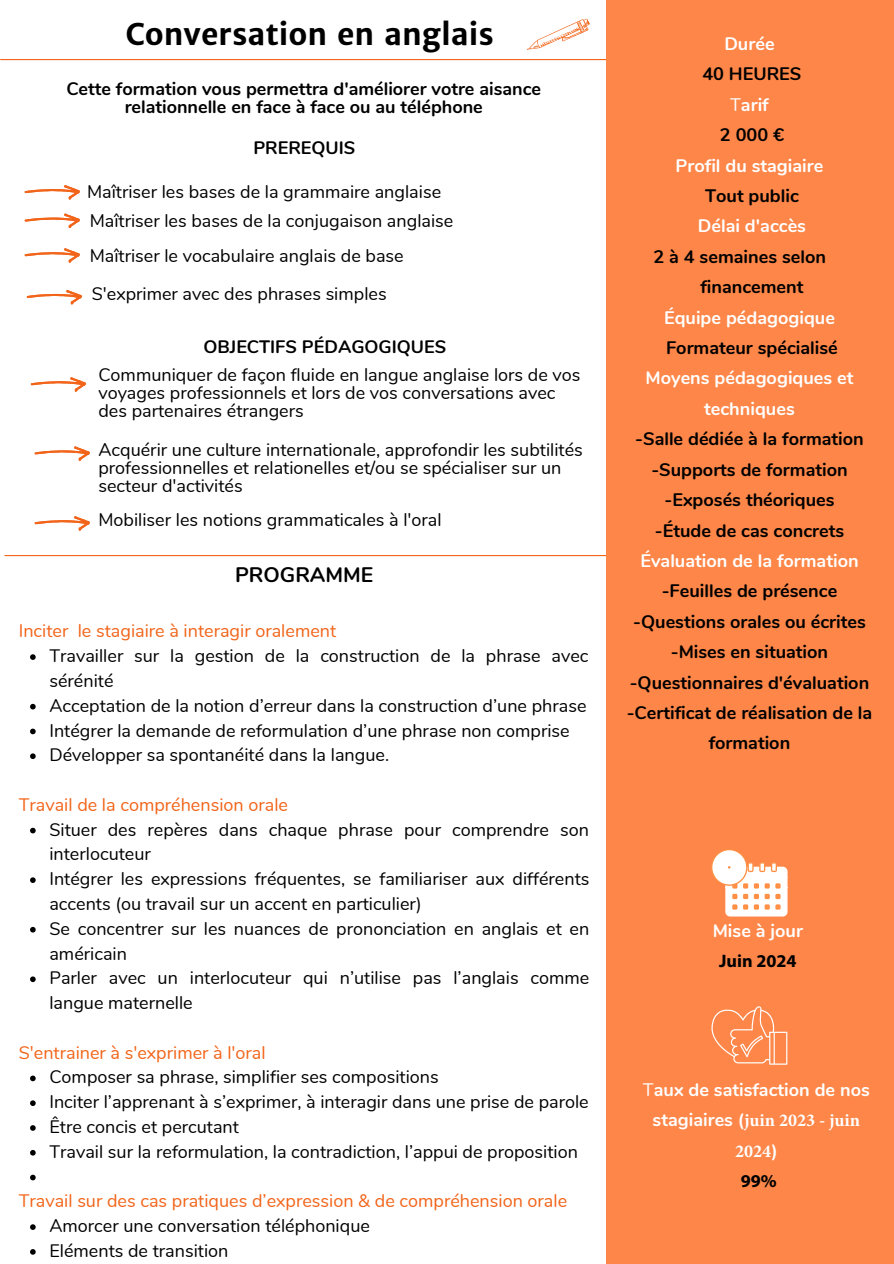
<style>
.page{position:relative;width:894px;height:1264px;background:#fff}
.page>*{position:absolute;margin:0;border:0;box-sizing:border-box;transform-origin:0 0}
.t1{font:700 30px "Merriweather Sans";color:#000}
.t2{font:700 21px "Nunito";color:#000}
.t3{font:700 18.15px/30.5px "Nunito";color:#000;text-align:center}
.t4{font:700 18.15px/30.5px "Nunito";color:#fff;text-align:center}
.t5{font:700 18.15px/30.5px "Minion Pro";color:#fff;text-align:center}
.t6{font:700 18.15px "Myriad Pro";color:#000}
.t7{font:18px/24.8px "Nunito";color:#000}
.t8{font:18px "Nunito";color:#f26419}
.t9{font:700 18px/18px "Nunito";color:#000;text-align:center}
.s1{font-weight:400;color:#fff}
.s2{color:#fff}
.s3{font-weight:400}
.s4{font-family:"Nunito"}
</style>
<div class="page">
<hr style="left:1px;top:59px;width:892px;height:1px;background:#f26419">
<hr style="left:5px;top:555px;width:607px;height:1px;background:#f26419">
<div style="left:606px;top:0;width:287px;height:1263px;background:#fd8648"></div>
<svg style="left:527px;top:19px;width:62px;height:31px"></svg>
<svg style="left:30px;top:654px;width:6px;height:6px"></svg>
<svg style="left:30px;top:704px;width:6px;height:5px"></svg>
<svg style="left:30px;top:728px;width:6px;height:6px"></svg>
<svg style="left:30px;top:753px;width:6px;height:6px"></svg>
<svg style="left:30px;top:827px;width:6px;height:6px"></svg>
<svg style="left:30px;top:877px;width:6px;height:6px"></svg>
<svg style="left:30px;top:926px;width:6px;height:6px"></svg>
<svg style="left:30px;top:976px;width:6px;height:6px"></svg>
<svg style="left:30px;top:1075px;width:6px;height:6px"></svg>
<svg style="left:30px;top:1100px;width:6px;height:5px"></svg>
<svg style="left:30px;top:1125px;width:6px;height:5px"></svg>
<svg style="left:30px;top:1150px;width:6px;height:5px"></svg>
<svg style="left:30px;top:1174px;width:6px;height:6px"></svg>
<svg style="left:30px;top:1224px;width:6px;height:5px"></svg>
<svg style="left:30px;top:1249px;width:6px;height:5px"></svg>
<svg style="left:711px;top:849px;width:76px;height:67px"></svg>
<svg style="left:711px;top:1006px;width:76px;height:58px"></svg>
<svg style="left:25px;top:185px;width:55px;height:15px"></svg>
<svg style="left:25px;top:213px;width:55px;height:15px"></svg>
<svg style="left:25px;top:248px;width:55px;height:15px"></svg>
<svg style="left:31px;top:377px;width:55px;height:15px"></svg>
<svg style="left:35px;top:446px;width:55px;height:15px"></svg>
<svg style="left:35px;top:516px;width:55px;height:14px"></svg>
<svg style="left:27px;top:290px;width:55px;height:14px"></svg>
<h1 class="t1" style="left:126px;top:15px;width:369px">Conversation en anglais</h1>
<p class="t9" style="left:66px;top:80px;width:476px">Cette formation vous permettra d'améliorer votre aisance relationnelle en face à face ou au téléphone</p>
<p class="t9" style="left:253px;top:139px;width:103px">PREREQUIS</p>
<p class="t7" style="left:87px;top:177px;width:368px;line-height:29.1px">Maîtriser les bases de la grammaire anglaise<br>Maîtriser les bases de la conjugaison anglaise</p>
<p class="t7" style="left:90px;top:244px;width:315px">Maîtriser le vocabulaire anglais de base</p>
<p class="t7" style="left:92px;top:281px;width:296px">S'exprimer avec des phrases simples</p>
<p class="t9" style="left:203px;top:338px;width:244px">OBJECTIFS PÉDAGOGIQUES</p>
<p class="t7" style="left:98px;top:366px;width:483px;line-height:18px">Communiquer de façon fluide en langue anglaise lors de vos voyages professionnels et lors de vos conversations avec des partenaires étrangers</p>
<p class="t7" style="left:98px;top:441px;width:485px;line-height:18px">Acquérir une culture internationale, approfondir les subtilités professionnelles et relationelles et/ou se spécialiser sur un secteur d'activités</p>
<p class="t7" style="left:98px;top:508px;width:344px">Mobiliser les notions grammaticales à l'oral</p>
<p class="t2" style="left:235px;top:561px;width:140px">PROGRAMME</p>
<p class="t8" style="left:19px;top:619px;width:319px">Inciter le stagiaire à interagir oralement</p>
<p class="t7" style="left:49px;top:644px;width:540px">Travailler sur la gestion de la construction de la phrase avec sérénité<br>Acceptation de la notion d’erreur dans la construction d’une phrase Intégrer la demande de reformulation d’une phrase non comprise Développer sa spontanéité dans la langue.</p>
<p class="t8" style="left:19px;top:792px;width:271px">Travail de la compréhension orale</p>
<p class="t7" style="left:49px;top:817px;width:541px">Situer des repères dans chaque phrase pour comprendre son interlocuteur<br>Intégrer les expressions fréquentes, se familiariser aux différents accents (ou travail sur un accent en particulier)<br>Se concentrer sur les nuances de prononciation en anglais et en américain<br>Parler avec un interlocuteur qui n’utilise pas l’anglais comme langue maternelle</p>
<p class="t8" style="left:19px;top:1040px;width:248px">S'entrainer à s'exprimer à l'oral</p>
<p class="t7" style="left:49px;top:1065px;width:540px">Composer sa phrase, simplifier ses compositions<br>Inciter l’apprenant à s’exprimer, à interagir dans une prise de parole Être concis et percutant<br>Travail sur la reformulation, la contradiction, l’appui de proposition</p>
<p class="t8" style="left:19px;top:1189px;width:549px">Travail sur des cas pratiques d’expression &amp; de compréhension orale</p>
<p class="t7" style="left:49px;top:1213px;width:322px">Amorcer une conversation téléphonique<br>Eléments de transition</p>
<p class="t4" style="left:724px;top:29px;width:52px">Durée</p>
<p class="t3" style="left:702px;top:59px;width:101px">40 HEURES<br><span class="s1">T</span><span class="s2">arif<br></span>2 000 €</p>
<p class="t4" style="left:675px;top:150px;width:149px">Profil du stagiaire</p>
<p class="t3" style="left:704px;top:181px;width:95px">Tout public</p>
<p class="t4" style="left:697px;top:211px;width:110px">Délai d'accès</p>
<p class="t3" style="left:700px;top:241px;width:127px;text-align:left;text-indent:-47px">2 à 4 semaines selon financement</p>
<p class="t4" style="left:663px;top:302px;width:172px">Équipe pédagogique</p>
<p class="t3" style="left:666px;top:333px;width:173px">Formateur spécialisé</p>
<p class="t4" style="left:645px;top:363px;width:209px">Moyens pédagogiques et techniques</p>
<p class="t3" style="left:635px;top:424px;width:230px">-Salle dédiée à la formation -Supports de formation -Exposés théoriques -Étude de cas concrets</p>
<p class="t4" style="left:640px;top:545px;width:220px">Évaluation de la formation</p>
<p class="t3" style="left:626px;top:576px;width:247px">-Feuilles de présence -Questions orales ou écrites -Mises en situation -Questionnaires d'évaluation -Certificat de réalisation de la formation</p>
<p class="t4" style="left:712px;top:915px;width:92px">Mise à jour</p>
<p class="t6" style="left:719px;top:948px;width:79px">Juin 2024</p>
<p class="t4" style="left:642px;top:1074px;width:228px"><span class="s3">T</span>aux de satisfaction de nos</p>
<p class="t5" style="left:652px;top:1105px;width:209px"><span class="s4">stagiaires (</span>juin 2023 - juin<br>2024<span class="s4">)</span></p>
<p class="t6" style="left:740px;top:1169px;width:37px">99%</p>
</div>
